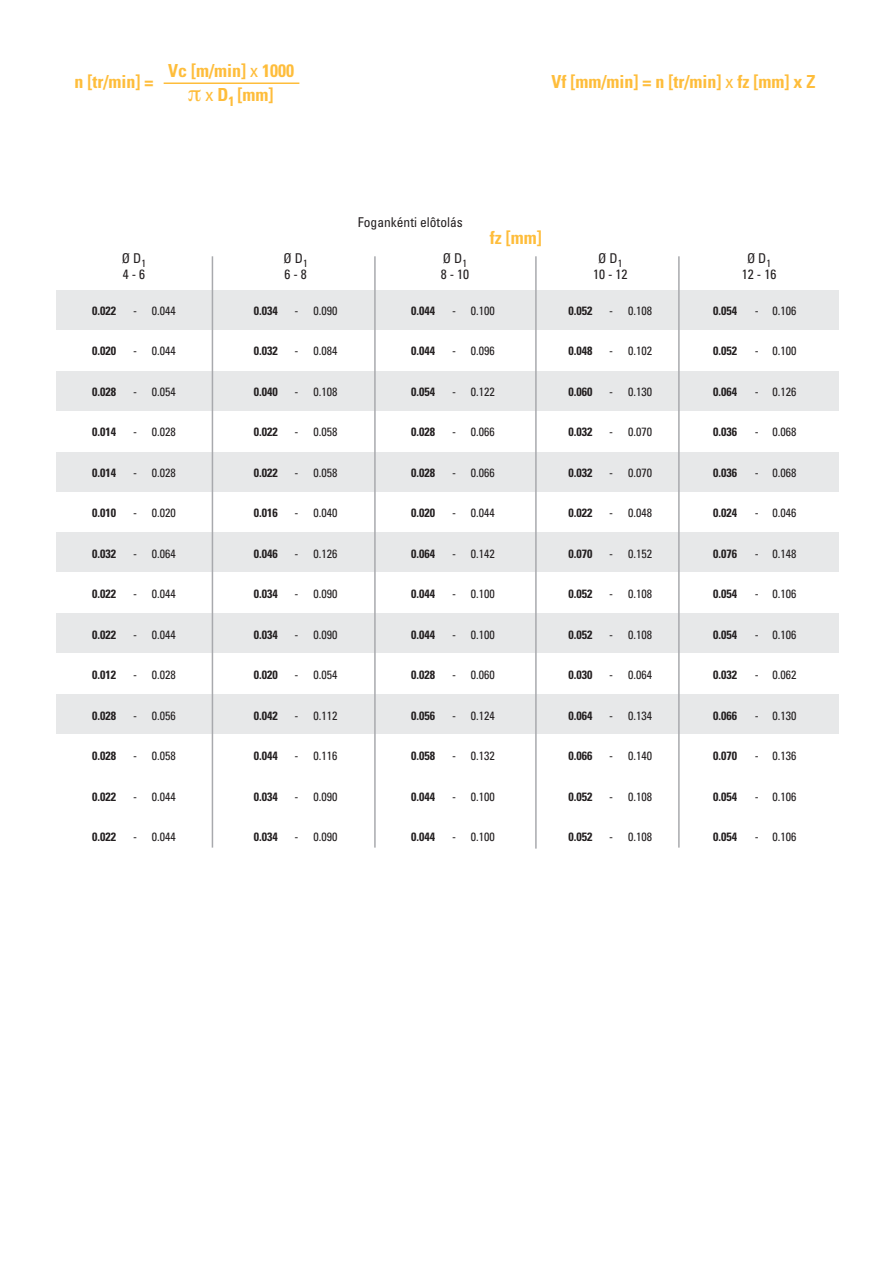
<style>
.page{position:relative;width:893px;height:1263px;background:#fff}
.page>*{position:absolute;margin:0;border:0;box-sizing:border-box;transform-origin:0 0}
.t1{font:700 condensed 18px/24.5px "Univers";color:#febd3b}
.t2{font:condensed 13.5px "Univers";color:#231f20}
.t3{font:condensed 12px "Univers";color:#231f20}
.t4{font:700 condensed 12px "Univers";color:#231f20}
.s1{font-weight:400}
</style>
<div class="page">
<div style="left:56px;top:290px;width:782px;height:39px;background:#e7e8e9"></div>
<div style="left:56px;top:371px;width:782px;height:39px;background:#e7e8e9"></div>
<div style="left:56px;top:452px;width:782px;height:39px;background:#e7e8e9"></div>
<div style="left:56px;top:533px;width:782px;height:39px;background:#e7e8e9"></div>
<div style="left:56px;top:614px;width:782px;height:39px;background:#e7e8e9"></div>
<div style="left:56px;top:694px;width:782px;height:39px;background:#e7e8e9"></div>
<hr style="left:212px;top:256px;width:1px;height:592px;background:#a8a9ad">
<hr style="left:374px;top:256px;width:2px;height:592px;background:#a8a9ad">
<hr style="left:535px;top:256px;width:2px;height:593px;background:#a8a9ad">
<hr style="left:678px;top:256px;width:2px;height:591px;background:#a8a9ad">
<hr style="left:164px;top:82px;width:135px;height:2px;background:#febd3b">
<h1 class="t1" style="left:205px;top:60px;width:90px;text-indent:-37px">Vc [m/min] <span class="s1">x</span> 1000 <span class="s1">x</span> D<sub>1</sub> [mm]</h1>
<h1 class="t1" style="left:74px;top:71px;width:81px">n [tr/min] =</h1>
<h1 class="t1" style="left:551px;top:71px;width:265px">Vf [mm/min] = n [tr/min] <span class="s1">x</span> fz [mm] x Z</h1>
<p class="t2" style="left:358px;top:218px;width:106px">Fogankénti elôtolás</p>
<h1 class="t1" style="left:490px;top:227px;width:54px">fz [mm]</h1>
<p class="t2" style="left:122px;top:254px;width:26px">Ø D<sub>1</sub></p>
<p class="t2" style="left:283px;top:254px;width:26px">Ø D<sub>1</sub></p>
<p class="t2" style="left:443px;top:254px;width:26px">Ø D<sub>1</sub></p>
<p class="t2" style="left:598px;top:254px;width:26px">Ø D<sub>1</sub></p>
<p class="t2" style="left:747px;top:254px;width:26px">Ø D<sub>1</sub></p>
<p class="t2" style="left:123px;top:269px;width:24px">4-6</p>
<p class="t2" style="left:284px;top:269px;width:24px">6-8</p>
<p class="t2" style="left:441px;top:269px;width:30px">8-10</p>
<p class="t2" style="left:593px;top:269px;width:36px">10 - 12</p>
<p class="t2" style="left:742px;top:269px;width:36px">12 - 16</p>
<p class="t4" style="left:92px;top:306px;width:25px">0.022</p>
<p class="t3" style="left:133px;top:306px;width:44px">- 0.044</p>
<p class="t4" style="left:254px;top:306px;width:25px">0.034</p>
<p class="t3" style="left:294px;top:306px;width:44px">- 0.090</p>
<p class="t4" style="left:411px;top:306px;width:25px">0.044</p>
<p class="t3" style="left:452px;top:306px;width:44px">- 0.100</p>
<p class="t4" style="left:568px;top:306px;width:25px">0.052</p>
<p class="t3" style="left:609px;top:306px;width:44px">- 0.108</p>
<p class="t4" style="left:713px;top:306px;width:25px">0.054</p>
<p class="t3" style="left:755px;top:306px;width:43px">- 0.106</p>
<p class="t4" style="left:92px;top:346px;width:25px">0.020</p>
<p class="t3" style="left:133px;top:346px;width:44px">- 0.044</p>
<p class="t4" style="left:254px;top:346px;width:25px">0.032</p>
<p class="t3" style="left:294px;top:346px;width:44px">- 0.084</p>
<p class="t4" style="left:411px;top:346px;width:25px">0.044</p>
<p class="t3" style="left:452px;top:346px;width:44px">- 0.096</p>
<p class="t4" style="left:568px;top:346px;width:25px">0.048</p>
<p class="t3" style="left:609px;top:346px;width:44px">- 0.102</p>
<p class="t4" style="left:713px;top:346px;width:25px">0.052</p>
<p class="t3" style="left:755px;top:346px;width:43px">- 0.100</p>
<p class="t4" style="left:92px;top:387px;width:25px">0.028</p>
<p class="t3" style="left:133px;top:387px;width:44px">- 0.054</p>
<p class="t4" style="left:254px;top:387px;width:25px">0.040</p>
<p class="t3" style="left:294px;top:387px;width:44px">- 0.108</p>
<p class="t4" style="left:411px;top:387px;width:25px">0.054</p>
<p class="t3" style="left:452px;top:387px;width:44px">- 0.122</p>
<p class="t4" style="left:568px;top:387px;width:25px">0.060</p>
<p class="t3" style="left:609px;top:387px;width:44px">- 0.130</p>
<p class="t4" style="left:713px;top:387px;width:25px">0.064</p>
<p class="t3" style="left:755px;top:387px;width:43px">- 0.126</p>
<p class="t4" style="left:92px;top:427px;width:25px">0.014</p>
<p class="t3" style="left:133px;top:427px;width:44px">- 0.028</p>
<p class="t4" style="left:254px;top:427px;width:25px">0.022</p>
<p class="t3" style="left:294px;top:427px;width:44px">- 0.058</p>
<p class="t4" style="left:411px;top:427px;width:25px">0.028</p>
<p class="t3" style="left:452px;top:427px;width:44px">- 0.066</p>
<p class="t4" style="left:568px;top:427px;width:25px">0.032</p>
<p class="t3" style="left:609px;top:427px;width:44px">- 0.070</p>
<p class="t4" style="left:713px;top:427px;width:25px">0.036</p>
<p class="t3" style="left:755px;top:427px;width:43px">- 0.068</p>
<p class="t4" style="left:92px;top:468px;width:25px">0.014</p>
<p class="t3" style="left:133px;top:468px;width:44px">- 0.028</p>
<p class="t4" style="left:254px;top:468px;width:25px">0.022</p>
<p class="t3" style="left:294px;top:468px;width:44px">- 0.058</p>
<p class="t4" style="left:411px;top:468px;width:25px">0.028</p>
<p class="t3" style="left:452px;top:468px;width:44px">- 0.066</p>
<p class="t4" style="left:568px;top:468px;width:25px">0.032</p>
<p class="t3" style="left:609px;top:468px;width:44px">- 0.070</p>
<p class="t4" style="left:713px;top:468px;width:25px">0.036</p>
<p class="t3" style="left:755px;top:468px;width:43px">- 0.068</p>
<p class="t4" style="left:92px;top:508px;width:25px">0.010</p>
<p class="t3" style="left:133px;top:508px;width:44px">- 0.020</p>
<p class="t4" style="left:254px;top:508px;width:25px">0.016</p>
<p class="t3" style="left:294px;top:508px;width:44px">- 0.040</p>
<p class="t4" style="left:411px;top:508px;width:25px">0.020</p>
<p class="t3" style="left:452px;top:508px;width:44px">- 0.044</p>
<p class="t4" style="left:568px;top:508px;width:25px">0.022</p>
<p class="t3" style="left:609px;top:508px;width:44px">- 0.048</p>
<p class="t4" style="left:713px;top:508px;width:25px">0.024</p>
<p class="t3" style="left:755px;top:508px;width:43px">- 0.046</p>
<p class="t4" style="left:92px;top:549px;width:25px">0.032</p>
<p class="t3" style="left:133px;top:549px;width:44px">- 0.064</p>
<p class="t4" style="left:254px;top:549px;width:25px">0.046</p>
<p class="t3" style="left:294px;top:549px;width:44px">- 0.126</p>
<p class="t4" style="left:411px;top:549px;width:25px">0.064</p>
<p class="t3" style="left:452px;top:549px;width:44px">- 0.142</p>
<p class="t4" style="left:568px;top:549px;width:25px">0.070</p>
<p class="t3" style="left:609px;top:549px;width:44px">- 0.152</p>
<p class="t4" style="left:713px;top:549px;width:25px">0.076</p>
<p class="t3" style="left:755px;top:549px;width:43px">- 0.148</p>
<p class="t4" style="left:92px;top:589px;width:25px">0.022</p>
<p class="t3" style="left:133px;top:589px;width:44px">- 0.044</p>
<p class="t4" style="left:254px;top:589px;width:25px">0.034</p>
<p class="t3" style="left:294px;top:589px;width:44px">- 0.090</p>
<p class="t4" style="left:411px;top:589px;width:25px">0.044</p>
<p class="t3" style="left:452px;top:589px;width:44px">- 0.100</p>
<p class="t4" style="left:568px;top:589px;width:25px">0.052</p>
<p class="t3" style="left:609px;top:589px;width:44px">- 0.108</p>
<p class="t4" style="left:713px;top:589px;width:25px">0.054</p>
<p class="t3" style="left:755px;top:589px;width:43px">- 0.106</p>
<p class="t4" style="left:92px;top:630px;width:25px">0.022</p>
<p class="t3" style="left:133px;top:630px;width:44px">- 0.044</p>
<p class="t4" style="left:254px;top:630px;width:25px">0.034</p>
<p class="t3" style="left:294px;top:630px;width:44px">- 0.090</p>
<p class="t4" style="left:411px;top:630px;width:25px">0.044</p>
<p class="t3" style="left:452px;top:630px;width:44px">- 0.100</p>
<p class="t4" style="left:568px;top:630px;width:25px">0.052</p>
<p class="t3" style="left:609px;top:630px;width:44px">- 0.108</p>
<p class="t4" style="left:713px;top:630px;width:25px">0.054</p>
<p class="t3" style="left:755px;top:630px;width:43px">- 0.106</p>
<p class="t4" style="left:92px;top:670px;width:25px">0.012</p>
<p class="t3" style="left:133px;top:670px;width:44px">- 0.028</p>
<p class="t4" style="left:254px;top:670px;width:25px">0.020</p>
<p class="t3" style="left:294px;top:670px;width:44px">- 0.054</p>
<p class="t4" style="left:411px;top:670px;width:25px">0.028</p>
<p class="t3" style="left:452px;top:670px;width:44px">- 0.060</p>
<p class="t4" style="left:568px;top:670px;width:25px">0.030</p>
<p class="t3" style="left:609px;top:670px;width:44px">- 0.064</p>
<p class="t4" style="left:713px;top:670px;width:25px">0.032</p>
<p class="t3" style="left:755px;top:670px;width:43px">- 0.062</p>
<p class="t4" style="left:92px;top:711px;width:25px">0.028</p>
<p class="t3" style="left:133px;top:711px;width:44px">- 0.056</p>
<p class="t4" style="left:254px;top:711px;width:25px">0.042</p>
<p class="t3" style="left:294px;top:711px;width:44px">- 0.112</p>
<p class="t4" style="left:411px;top:711px;width:25px">0.056</p>
<p class="t3" style="left:452px;top:711px;width:44px">- 0.124</p>
<p class="t4" style="left:568px;top:711px;width:25px">0.064</p>
<p class="t3" style="left:609px;top:711px;width:44px">- 0.134</p>
<p class="t4" style="left:713px;top:711px;width:25px">0.066</p>
<p class="t3" style="left:755px;top:711px;width:43px">- 0.130</p>
<p class="t4" style="left:92px;top:751px;width:25px">0.028</p>
<p class="t3" style="left:133px;top:751px;width:44px">- 0.058</p>
<p class="t4" style="left:254px;top:751px;width:25px">0.044</p>
<p class="t3" style="left:294px;top:751px;width:44px">- 0.116</p>
<p class="t4" style="left:411px;top:751px;width:25px">0.058</p>
<p class="t3" style="left:452px;top:751px;width:44px">- 0.132</p>
<p class="t4" style="left:568px;top:751px;width:25px">0.066</p>
<p class="t3" style="left:609px;top:751px;width:44px">- 0.140</p>
<p class="t4" style="left:713px;top:751px;width:25px">0.070</p>
<p class="t3" style="left:755px;top:751px;width:43px">- 0.136</p>
<p class="t4" style="left:92px;top:792px;width:25px">0.022</p>
<p class="t3" style="left:133px;top:792px;width:44px">- 0.044</p>
<p class="t4" style="left:254px;top:792px;width:25px">0.034</p>
<p class="t3" style="left:294px;top:792px;width:44px">- 0.090</p>
<p class="t4" style="left:411px;top:792px;width:25px">0.044</p>
<p class="t3" style="left:452px;top:792px;width:44px">- 0.100</p>
<p class="t4" style="left:568px;top:792px;width:25px">0.052</p>
<p class="t3" style="left:609px;top:792px;width:44px">- 0.108</p>
<p class="t4" style="left:713px;top:792px;width:25px">0.054</p>
<p class="t3" style="left:755px;top:792px;width:43px">- 0.106</p>
<p class="t4" style="left:92px;top:832px;width:25px">0.022</p>
<p class="t3" style="left:133px;top:832px;width:44px">- 0.044</p>
<p class="t4" style="left:254px;top:832px;width:25px">0.034</p>
<p class="t3" style="left:294px;top:832px;width:44px">- 0.090</p>
<p class="t4" style="left:411px;top:832px;width:25px">0.044</p>
<p class="t3" style="left:452px;top:832px;width:44px">- 0.100</p>
<p class="t4" style="left:568px;top:832px;width:25px">0.052</p>
<p class="t3" style="left:609px;top:832px;width:44px">- 0.108</p>
<p class="t4" style="left:713px;top:832px;width:25px">0.054</p>
<p class="t3" style="left:755px;top:832px;width:43px">- 0.106</p>
</div>
